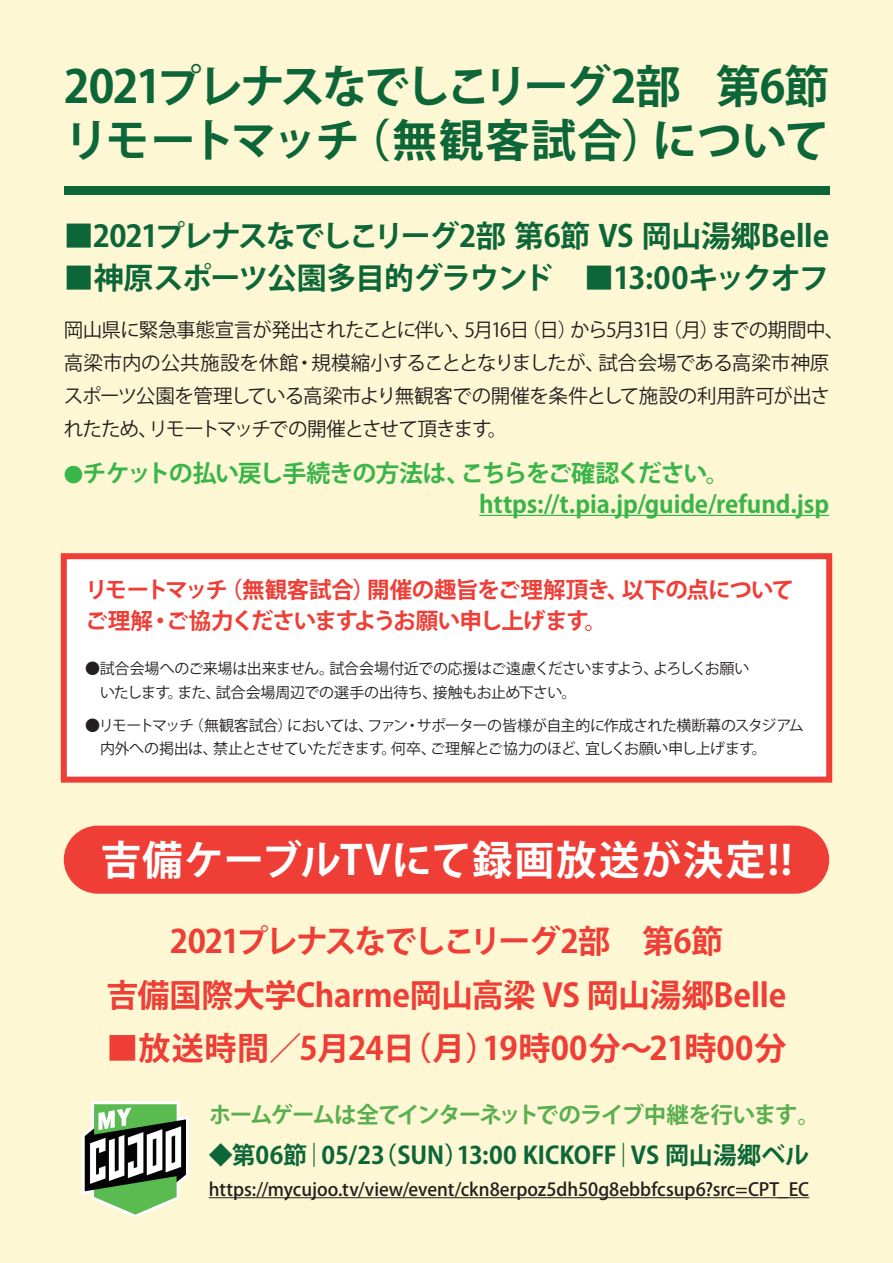
<style>
.page{position:relative;width:893px;height:1263px;background:#fef7d4}
.page>*{position:absolute;margin:0;border:0;box-sizing:border-box;transform-origin:0 0}
.t1{font:700 45px/54px "Koz Go Pr 6 N";letter-spacing:-.055em;color:#0c6638}
.t2{font:700 40.5px "Koz Go Pr 6 N";letter-spacing:.02em;color:#fff}
.t3{font:700 31.95px/53.4px "Koz Go Pr 6 N";letter-spacing:-.015em;color:#ee3e35;text-align:center}
.t4{font:700 31.95px "Koz Go Pr 6 N";letter-spacing:.005em;color:#ee3e35}
.t5{font:700 30px "Koz Go Pr 6 N";letter-spacing:-.025em;color:#0c6638}
.t6{font:700 30px "Koz Go Pr 6 N";letter-spacing:-.05em;color:#0c6638}
.t7{font:700 24px/31.5px "Koz Go Pr 6 N";letter-spacing:-.015em;color:#3ab54a}
.t8{font:700 24px "Koz Go Pr 6 N";letter-spacing:-.005em;color:#0c6638}
.t9{font:700 22.5px/31.5px "Koz Go Pr 6 N";letter-spacing:-.035em;color:#ee3e35}
.t10{font:700 22.5px "Koz Go Pr 6 N";letter-spacing:-.07em;color:#59af4f}
.t11{font:19.5px/33px "Koz Go Pr 6 N";letter-spacing:-.04em;color:#231f20}
.t12{font:500 18px "Koz Go Pr 6 N";color:#231f20}
.t13{font:15px/24px "Koz Go Pr 6 N";letter-spacing:-.035em;color:#231f20}
.s1{font-weight:400;font-size:19.5px}
</style>
<div class="page">
<hr style="left:479px;top:515px;width:350px;height:1px;background:#3ab54a">
<div style="left:61px;top:553px;width:771px;height:230px;background:#fff;border:6px solid #ee3e35"></div>
<hr style="left:209px;top:1197px;width:600px;height:1px;background:#231f20">
<div style="left:64px;top:186px;width:765px;height:8px;background:#0c6638"></div>
<div style="left:64px;top:826px;width:765px;height:68px;background:#ee3e35;border-radius:34px"></div>
<img style="left:82px;top:1101px;width:107px;height:117px">
<h1 class="t1" style="left:64px;top:61px;width:767px">2021プレナスなでしこリーグ2部 第6節リモートマッチ（無観客試合）について</h1>
<h3 class="t5" style="left:64px;top:220px;width:767px">■2021プレナスなでしこリーグ2部 第6節 VS 岡山湯郷Belle</h3>
<h3 class="t6" style="left:64px;top:262px;width:767px">■神原スポーツ公園多目的グラウンド　■13:00キックオフ</h3>
<h3 class="t11" style="left:64px;top:314px;width:782px">岡山県に緊急事態宣言が発出されたことに伴い、5月16日（日）から5月31日（月）までの期間中、高梁市内の公共施設を休館・規模縮小することとなりましたが、試合会場である高梁市神原スポーツ公園を管理している高梁市より無観客での開催を条件として施設の利用許可が出されたため、リモートマッチでの開催とさせて頂きます。</h3>
<h3 class="t7" style="left:479px;top:457px;width:351px;text-indent:-415px"><span class="s1">●</span>チケットの払い戻し手続きの方法は、こちらをご確認ください。https://t.pia.jp/guide/refund.jsp</h3>
<h3 class="t9" style="left:85px;top:574px;width:710px">リモートマッチ（無観客試合）開催の趣旨をご理解頂き、以下の点についてご理解・ご協力くださいますようお願い申し上げます。</h3>
<p class="t13" style="left:85px;top:657px;width:666px">●試合会場へのご来場は出来ません。試合会場付近での応援はご遠慮くださいますよう、よろしくお願い　いたします。また、試合会場周辺での選手の出待ち、接触もお止め下さい。</p>
<p class="t13" style="left:85px;top:715px;width:720px;line-height:22.5px">●リモートマッチ（無観客試合）においては、ファン・サポーターの皆様が自主的に作成された横断幕のスタジアム　内外への掲出は、禁止とさせていただきます。何卒、ご理解とご協力のほど、宜しくお願い申し上げます。</p>
<h2 class="t2" style="left:101px;top:837px;width:693px">吉備ケーブルTVにて録画放送が決定!!</h2>
<h3 class="t3" style="left:106px;top:916px;width:682px">2021プレナスなでしこリーグ2部　第6節<br>吉備国際大学Charme岡山高梁 VS 岡山湯郷Belle</h3>
<h3 class="t4" style="left:106px;top:1030px;width:682px">■放送時間／5月24日（月）19時00分～21時00分</h3>
<h3 class="t10" style="left:209px;top:1102px;width:613px">ホームゲームは全てインターネットでのライブ中継を行います。</h3>
<h3 class="t8" style="left:209px;top:1141px;width:602px">◆第06節｜05/23（SUN）13:00 KICKOFF｜VS 岡山湯郷ベル</h3>
<p class="t12" style="left:209px;top:1179px;width:602px">https://mycujoo.tv/view/event/ckn8erpoz5dh50g8ebbfcsup6?src=CPT_EC</p>
</div>
